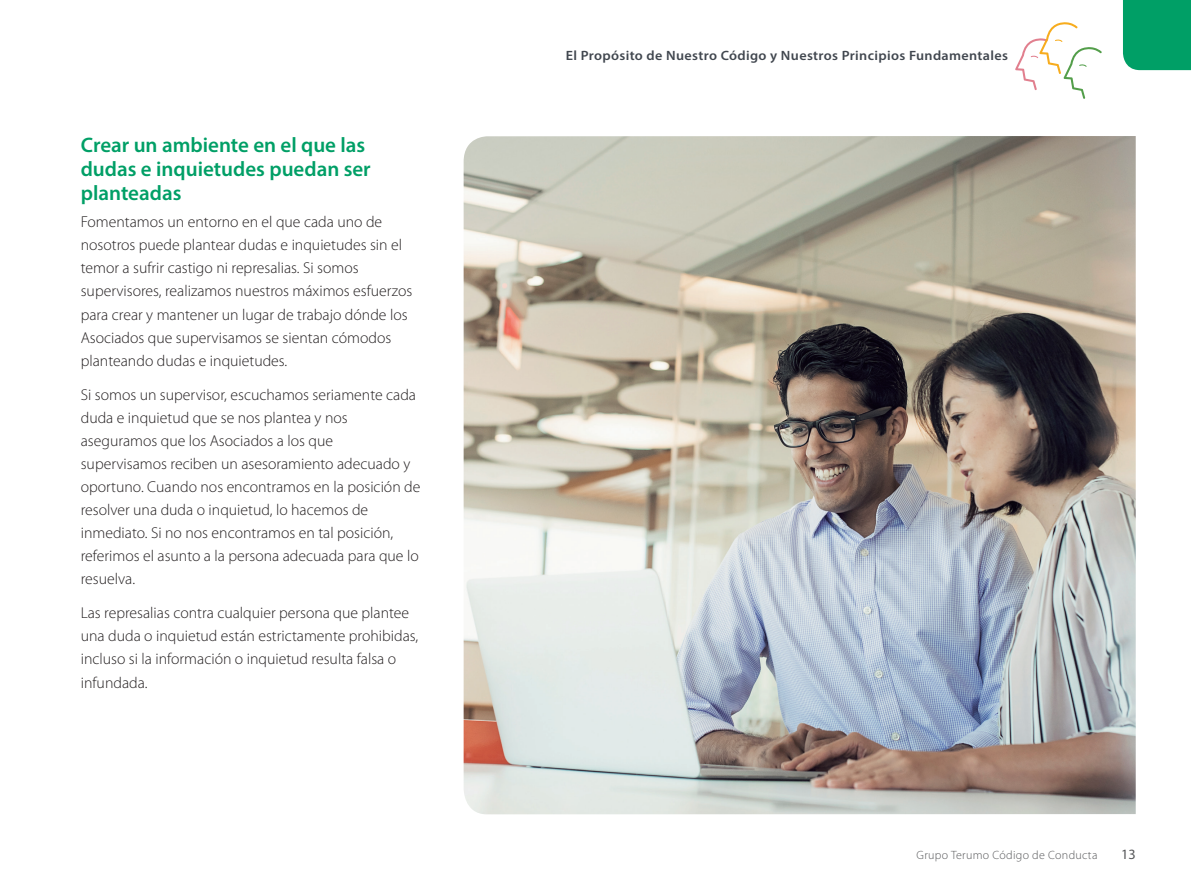
<style>
.page{position:relative;width:1191px;height:893px;background:#fff}
.page>*{position:absolute;margin:0;border:0;box-sizing:border-box;transform-origin:0 0}
.t1{font:600 21px/24px "Myriad Pro";color:#009f66}
.t2{font:300 15.75px/23.1px "Myriad Pro";color:#231f20}
.t3{font:14.25px "Myriad Pro";color:#57585a}
.t4{font:600 13.5px "Myriad Pro";letter-spacing:.025em;color:#41474f;scale:1.05 1}
.t5{font:300 12px "Myriad Pro";letter-spacing:.025em;color:#57585a}
</style>
<div class="page">
<svg style="left:1015px;top:22px;width:86px;height:77px"></svg>
<img style="left:463px;top:136px;width:672px;height:678px">
<div style="left:1123px;top:0;width:68px;height:70px;background:#009f66"></div>
<h1 class="t1" style="left:81px;top:132px;width:291px">Crear un ambiente en el que las dudas e inquietudes puedan ser planteadas</h1>
<p class="t2" style="left:81px;top:210px;width:333px">Fomentamos un entorno en el que cada uno de nosotros puede plantear dudas e inquietudes sin el temor a sufrir castigo ni represalias. Si somos supervisores, realizamos nuestros máximos esfuerzos para crear y mantener un lugar de trabajo dónde los Asociados que supervisamos se sientan cómodos planteando dudas e inquietudes.</p>
<p class="t2" style="left:81px;top:383px;width:341px">Si somos un supervisor, escuchamos seriamente cada duda e inquietud que se nos plantea y nos aseguramos que los Asociados a los que supervisamos reciben un asesoramiento adecuado y oportuno. Cuando nos encontramos en la posición de resolver una duda o inquietud, lo hacemos de inmediato. Si no nos encontramos en tal posición, referimos el asunto a la persona adecuada para que lo resuelva.</p>
<p class="t2" style="left:81px;top:601px;width:339px">Las represalias contra cualquier persona que plantee una duda o inquietud están estrictamente prohibidas, incluso si la información o inquietud resulta falsa o infundada.</p>
<p class="t4" style="left:566px;top:47px;width:423px">El Propósito de Nuestro Código y Nuestros Principios Fundamentales</p>
<p class="t5" style="left:916px;top:848px;width:182px">Grupo Terumo Código de Conducta</p>
<p class="t3" style="left:1121px;top:845px;width:16px">13</p>
</div>
